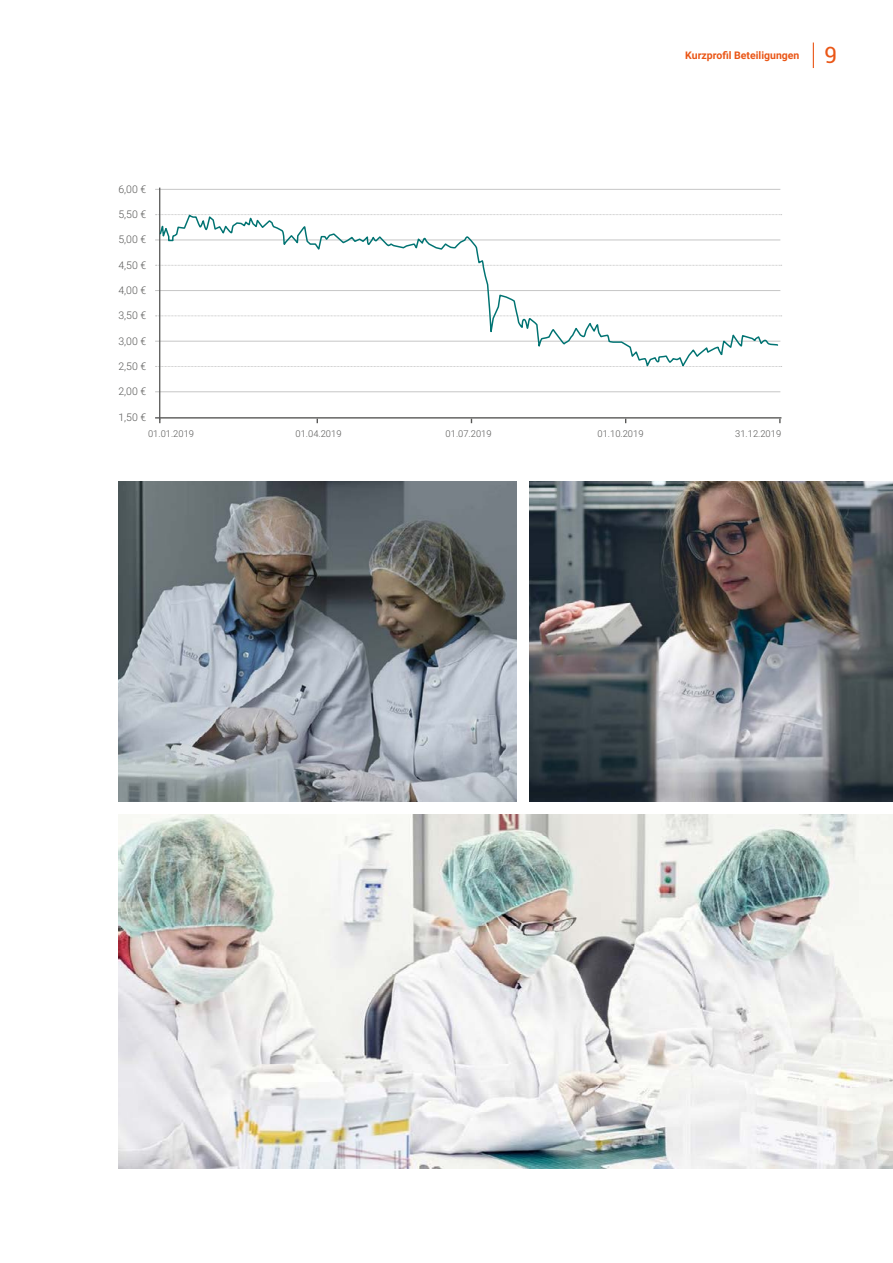
<style>
.page{position:relative;width:893px;height:1263px;background:#fff}
.page>*{position:absolute;margin:0;border:0;box-sizing:border-box;transform-origin:0 0}
.t1{font:300 10.5px "Roboto";color:#575756}
.t2{font:700 10.5px "Roboto";color:#ea5616}
.t3{font:300 9.3px "Roboto";color:#575756}
.s1{font-weight:400;font-size:22.5px}
</style>
<div class="page">
<svg style="left:813px;top:43px;width:1px;height:25px"></svg>
<hr style="left:155px;top:341px;width:625px;height:1px;background:#c6c6c6">
<hr style="left:155px;top:240px;width:625px;height:1px;background:#c6c6c6">
<hr style="left:155px;top:391px;width:625px;height:1px;background:#c6c6c6">
<hr style="left:155px;top:290px;width:625px;height:1px;background:#c6c6c6">
<hr style="left:155px;top:189px;width:625px;height:1px;background:#c6c6c6">
<hr style="left:159px;top:188px;width:1px;height:232px;background:#575756">
<hr style="left:155px;top:417px;width:626px;height:2px;background:#575756">
<img style="left:529px;top:482px;width:364px;height:320px">
<img style="left:119px;top:482px;width:397px;height:320px">
<svg style="left:159px;top:189px;width:619px;height:183px"></svg>
<img style="left:119px;top:814px;width:774px;height:355px">
<p class="t1" style="left:118px;top:181px;width:29px">6,00 €</p>
<p class="t1" style="left:118px;top:207px;width:29px">5,50 €</p>
<p class="t1" style="left:118px;top:232px;width:29px">5,00 €</p>
<p class="t1" style="left:118px;top:257px;width:29px">4,50 €</p>
<p class="t1" style="left:118px;top:283px;width:29px">4,00 €</p>
<p class="t1" style="left:118px;top:308px;width:29px">3,50 €</p>
<p class="t1" style="left:118px;top:333px;width:29px">3,00 €</p>
<p class="t1" style="left:118px;top:359px;width:29px">2,50 €</p>
<p class="t1" style="left:118px;top:384px;width:29px">2,00 €</p>
<p class="t1" style="left:118px;top:409px;width:29px">1,50 €</p>
<p class="t2" style="left:685px;top:48px;width:153px">Kurzprofil Beteiligungen <span class="s1">9</span></p>
<p class="t3" style="left:148px;top:427px;width:47px">01.01.2019</p>
<p class="t3" style="left:296px;top:427px;width:47px">01.04.2019</p>
<p class="t3" style="left:446px;top:427px;width:47px">01.07.2019</p>
<p class="t3" style="left:598px;top:427px;width:47px">01.10.2019</p>
<p class="t3" style="left:735px;top:427px;width:47px">31.12.2019</p>
</div>
